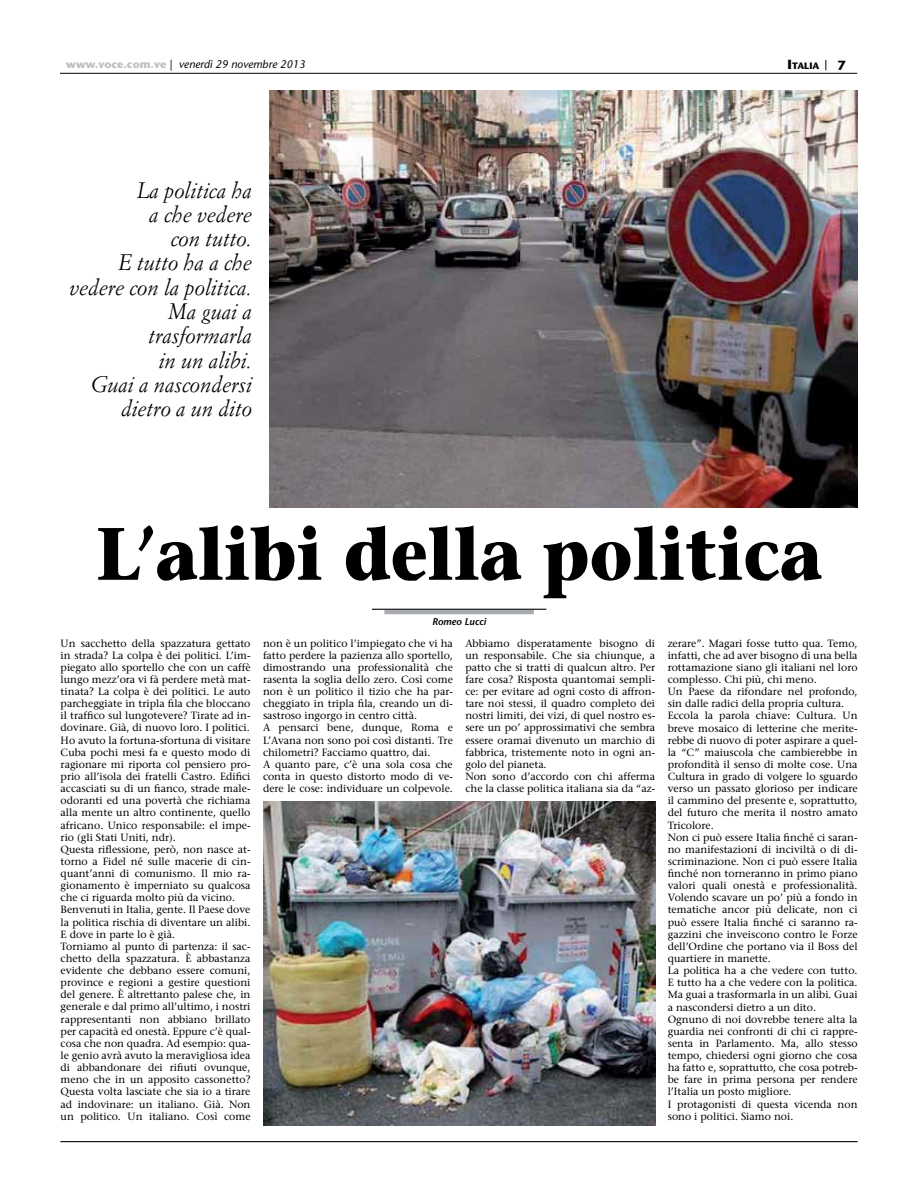
<style>
.page{position:relative;width:918px;height:1188px;background:#fff}
.page>*{position:absolute;margin:0;border:0;box-sizing:border-box;transform-origin:0 0}
.t1{font:700 73.95px "Stone Serif";color:#000;scale:.9 1}
.t2{font:italic 22.05px/24.3px "Simoncini Garamond";color:#000;text-align:right;scale:.96 1}
.t3{font:700 13.2px "Stone Sans";color:#000}
.t4{font:italic 11.1px "Stone Sans";color:#000}
.t5{font:10.5px/12.1px "Stone Serif";color:#000}
.t6{font:italic 600 9.9px "Stone Sans";color:#000}
.t7{font:700 9.3px "Stone Sans";color:#000}
.s1{font-weight:700;font-style:normal;color:#bbbec3}
.s2{font-style:normal}
.s3{font-size:13.2px}
</style>
<div class="page">
<hr style="left:60px;top:1141px;width:798px;height:1px;background:#000">
<hr style="left:384px;top:610px;width:150px;height:4px;background:#a8acb1">
<hr style="left:372px;top:609px;width:174px;height:1px;background:#000">
<hr style="left:60px;top:73px;width:797px;height:1px;background:#000">
<img style="left:269px;top:91px;width:588px;height:416px">
<img style="left:263px;top:801px;width:392px;height:324px">
<p class="t4" style="left:66px;top:60px;width:241px"><span class="s1">www.voce.com.ve</span> <span class="s2">|</span> venerdì 29 novembre 2013</p>
<p class="t7" style="left:788px;top:63px;width:33px"><span class="s3">I</span>TALIA</p>
<p class="t3" style="left:838px;top:60px;width:10px">7</p>
<h2 class="t2" style="left:69px;top:180px;width:192px">La politica ha<br>a che vedere<br>con tutto.<br>E tutto ha a che vedere con la politica.<br>Ma guai a trasformarla<br>in un alibi.<br>Guai a nascondersi dietro a un dito</h2>
<h1 class="t1" style="left:96px;top:525px;width:808px">L’alibi della politica</h1>
<p class="t6" style="left:432px;top:618px;width:56px">Romeo Lucci</p>
<p class="t5" style="left:61px;top:638px;width:191px">Un sacchetto della spazzatura gettato in strada? La colpa è dei politici. L’im&shy;piegato allo sportello che con un caffè lungo mezz’ora vi fà perdere metà mat&shy;tinata? La colpa è dei politici. Le auto parcheggiate in tripla fila che bloccano il traffico sul lungotevere? Tirate ad in&shy;dovinare. Già, di nuovo loro. I politici.<br>Ho avuto la fortuna-sfortuna di visitare Cuba pochi mesi fa e questo modo di ragionare mi riporta col pensiero pro&shy;prio all’isola dei fratelli Castro. Edifici accasciati su di un fianco, strade male&shy;odoranti ed una povertà che richiama alla mente un altro continente, quello africano. Unico responsabile: el impe&shy;rio (gli Stati Uniti, ndr).<br>Questa riflessione, però, non nasce at&shy;torno a Fidel né sulle macerie di cin&shy;quant’anni di comunismo. Il mio ra&shy;gionamento è imperniato su qualcosa che ci riguarda molto più da vicino.<br>Benvenuti in Italia, gente. Il Paese dove la politica rischia di diventare un alibi.<br>E dove in parte lo è già.<br>Torniamo al punto di partenza: il sac&shy;chetto della spazzatura. È abbastanza evidente che debbano essere comuni, province e regioni a gestire questioni del genere. È altrettanto palese che, in generale e dal primo all’ultimo, i nostri rappresentanti non abbiano brillato per capacità ed onestà. Eppure c’è qual&shy;cosa che non quadra. Ad esempio: qua&shy;le genio avrà avuto la meravigliosa idea di abbandonare dei rifiuti ovunque, meno che in un apposito cassonetto?<br>Questa volta lasciate che sia io a tirare ad indovinare: un italiano. Già. Non un politico. Un italiano. Così come</p>
<p class="t5" style="left:263px;top:638px;width:191px">non è un politico l’impiegato che vi ha fatto perdere la pazienza allo sportello, dimostrando una professionalità che rasenta la soglia dello zero. Così come non è un politico il tizio che ha par&shy;cheggiato in tripla fila, creando un di&shy;sastroso ingorgo in centro città.<br>A pensarci bene, dunque, Roma e L’Avana non sono poi così distanti. Tre chilometri? Facciamo quattro, dai.<br>A quanto pare, c’è una sola cosa che conta in questo distorto modo di ve&shy;dere le cose: individuare un colpevole.</p>
<p class="t5" style="left:465px;top:638px;width:191px">Abbiamo disperatamente bisogno di un responsabile. Che sia chiunque, a patto che si tratti di qualcun altro. Per fare cosa? Risposta quantomai sempli&shy;ce: per evitare ad ogni costo di affron&shy;tare noi stessi, il quadro completo dei nostri limiti, dei vizi, di quel nostro es&shy;sere un po’ approssimativi che sembra essere oramai divenuto un marchio di fabbrica, tristemente noto in ogni an&shy;golo del pianeta.<br>Non sono d’accordo con chi afferma che la classe politica italiana sia da “az-</p>
<p class="t5" style="left:668px;top:638px;width:191px">zerare”. Magari fosse tutto qua. Temo, infatti, che ad aver bisogno di una bella rottamazione siano gli italiani nel loro complesso. Chi più, chi meno.<br>Un Paese da rifondare nel profondo, sin dalle radici della propria cultura.<br>Eccola la parola chiave: Cultura. Un breve mosaico di letterine che merite&shy;rebbe di nuovo di poter aspirare a quel&shy;la “C” maiuscola che cambierebbe in profondità il senso di molte cose. Una Cultura in grado di volgere lo sguardo verso un passato glorioso per indicare il cammino del presente e, soprattutto, del futuro che merita il nostro amato Tricolore.<br>Non ci può essere Italia finché ci saran&shy;no manifestazioni di inciviltà o di di&shy;scriminazione. Non ci può essere Italia finché non torneranno in primo piano valori quali onestà e professionalità.<br>Volendo scavare un po’ più a fondo in tematiche ancor più delicate, non ci può essere Italia finché ci saranno ra&shy;gazzini che inveiscono contro le Forze dell’Ordine che portano via il Boss del quartiere in manette.<br>La politica ha a che vedere con tutto.<br>E tutto ha a che vedere con la politica.<br>Ma guai a trasformarla in un alibi. Guai a nascondersi dietro a un dito.<br>Ognuno di noi dovrebbe tenere alta la guardia nei confronti di chi ci rappre&shy;senta in Parlamento. Ma, allo stesso tempo, chiedersi ogni giorno che cosa ha fatto e, soprattutto, che cosa potreb&shy;be fare in prima persona per rendere l’Italia un posto migliore.<br>I protagonisti di questa vicenda non sono i politici. Siamo noi.</p>
</div>
